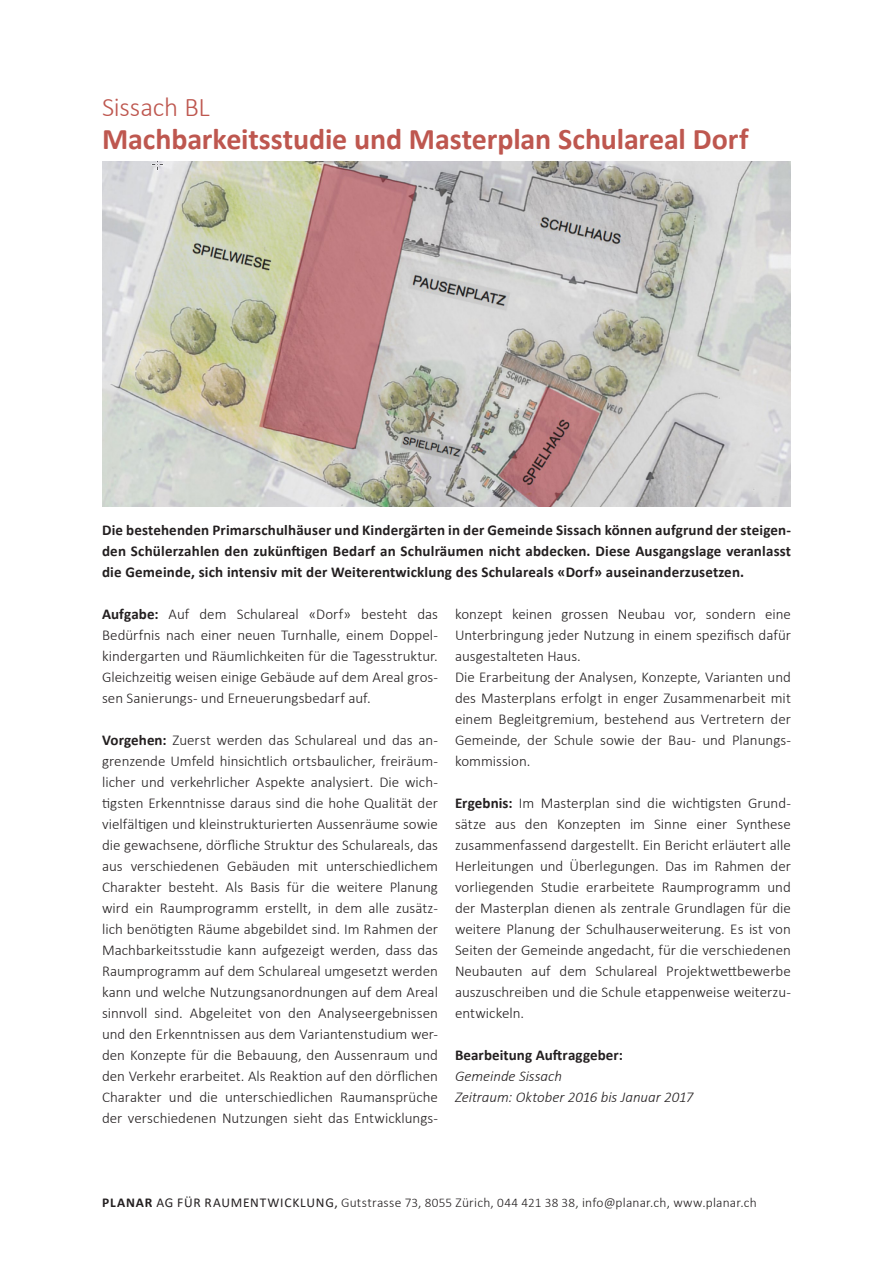
<style>
.page{position:relative;width:893px;height:1263px;background:#fff}
.page>*{position:absolute;margin:0;border:0;box-sizing:border-box;transform-origin:0 0}
.t1{font:700 30px "Calibri";letter-spacing:-.005em;color:#be574f}
.t2{font:300 27px "Calibri";letter-spacing:-.005em;color:#be574f}
.t3{font:300 15px/21px "Calibri";color:#231f20;text-align:justify}
.t4{font:700 15px/21px "Calibri";letter-spacing:.01em;color:#231f20;text-align:justify}
.t5{font:italic 300 15px "Calibri";letter-spacing:-.005em;color:#231f20}
.t6{font:300 13.5px "Calibri";letter-spacing:.015em;color:#231f20}
.s1{font-weight:700}
.s2{font-weight:400}
.s3{font-size:13.2px}
</style>
<div class="page">
<img style="left:102px;top:162px;width:689px;height:344px">
<p class="t2" style="left:102px;top:90px;width:109px">Sissach BL</p>
<p class="t1" style="left:102px;top:118px;width:648px">Machbarkeitsstudie und Masterplan Schulareal Dorf</p>
<p class="t4" style="left:102px;top:519px;width:690px">Die bestehenden Primarschulhäuser und Kindergärten in der Gemeinde Sissach können aufgrund der steigen&shy;den Schülerzahlen den zukünftigen Bedarf an Schulräumen nicht abdecken. Diese Ausgangslage veranlasst die Gemeinde, sich intensiv mit der Weiterentwicklung des Schulareals «Dorf» auseinanderzusetzen.</p>
<p class="t3" style="left:102px;top:603px;width:337px"><span class="s1">Aufgabe:</span> Auf dem Schulareal «Dorf» besteht das Bedürfnis nach einer neuen Turnhalle, einem Doppel&shy;kindergarten und Räumlichkeiten für die Tagesstruktur.<br>Gleichzeitig weisen einige Gebäude auf dem Areal gros&shy;sen Sanierungs- und Erneuerungsbedarf auf.</p>
<p class="t3" style="left:102px;top:729px;width:337px"><span class="s1">Vorgehen:</span> Zuerst werden das Schulareal und das an&shy;grenzende Umfeld hinsichtlich ortsbaulicher, freiräum&shy;licher und verkehrlicher Aspekte analysiert. Die wich&shy;tigsten Erkenntnisse daraus sind die hohe Qualität der vielfältigen und kleinstrukturierten Aussenräume sowie die gewachsene, dörfliche Struktur des Schulareals, das aus verschiedenen Gebäuden mit unterschiedlichem Charakter besteht. Als Basis für die weitere Planung wird ein Raumprogramm erstellt, in dem alle zusätz&shy;lich benötigten Räume abgebildet sind. Im Rahmen der Machbarkeitsstudie kann aufgezeigt werden, dass das Raumprogramm auf dem Schulareal umgesetzt werden kann und welche Nutzungsanordnungen auf dem Areal sinnvoll sind. Abgeleitet von den Analyseergebnissen und den Erkenntnissen aus dem Variantenstudium wer&shy;den Konzepte für die Bebauung, den Aussenraum und den Verkehr erarbeitet. Als Reaktion auf den dörflichen Charakter und die unterschiedlichen Raumansprüche der verschiedenen Nutzungen sieht das Entwicklungs-</p>
<p class="t3" style="left:455px;top:603px;width:337px">konzept keinen grossen Neubau vor, sondern eine Unterbringung jeder Nutzung in einem spezifisch dafür ausgestalteten Haus.</p>
<p class="t3" style="left:455px;top:666px;width:337px">Die Erarbeitung der Analysen, Konzepte, Varianten und des Masterplans erfolgt in enger Zusammenarbeit mit einem Begleitgremium, bestehend aus Vertretern der Gemeinde, der Schule sowie der Bau- und Planungs&shy;kommission.</p>
<p class="t3" style="left:455px;top:792px;width:337px"><span class="s1">Ergebnis:</span> Im Masterplan sind die wichtigsten Grund&shy;sätze aus den Konzepten im Sinne einer Synthese zusammenfassend dargestellt. Ein Bericht erläutert alle Herleitungen und Überlegungen. Das im Rahmen der vorliegenden Studie erarbeitete Raumprogramm und der Masterplan dienen als zentrale Grundlagen für die weitere Planung der Schulhauserweiterung. Es ist von Seiten der Gemeinde angedacht, für die verschiedenen Neubauten auf dem Schulareal Projektwettbewerbe auszuschreiben und die Schule etappenweise weiterzu&shy;entwickeln.</p>
<p class="t4" style="left:455px;top:1044px;width:170px">Bearbeitung Auftraggeber:</p>
<p class="t5" style="left:455px;top:1066px;width:108px">Gemeinde Sissach</p>
<p class="t5" style="left:455px;top:1087px;width:240px">Zeitraum: Oktober 2016 bis Januar 2017</p>
<p class="t6" style="left:102px;top:1194px;width:656px"><span class="s1">PLANAR</span> <span class="s2">AG FÜR RAUMENTWICKLUNG,</span> Gutstrasse <span class="s3">73</span>, <span class="s3">8055</span> Zürich, <span class="s3">044 421 38 38</span>, info@planar.ch, www.planar.ch</p>
</div>
